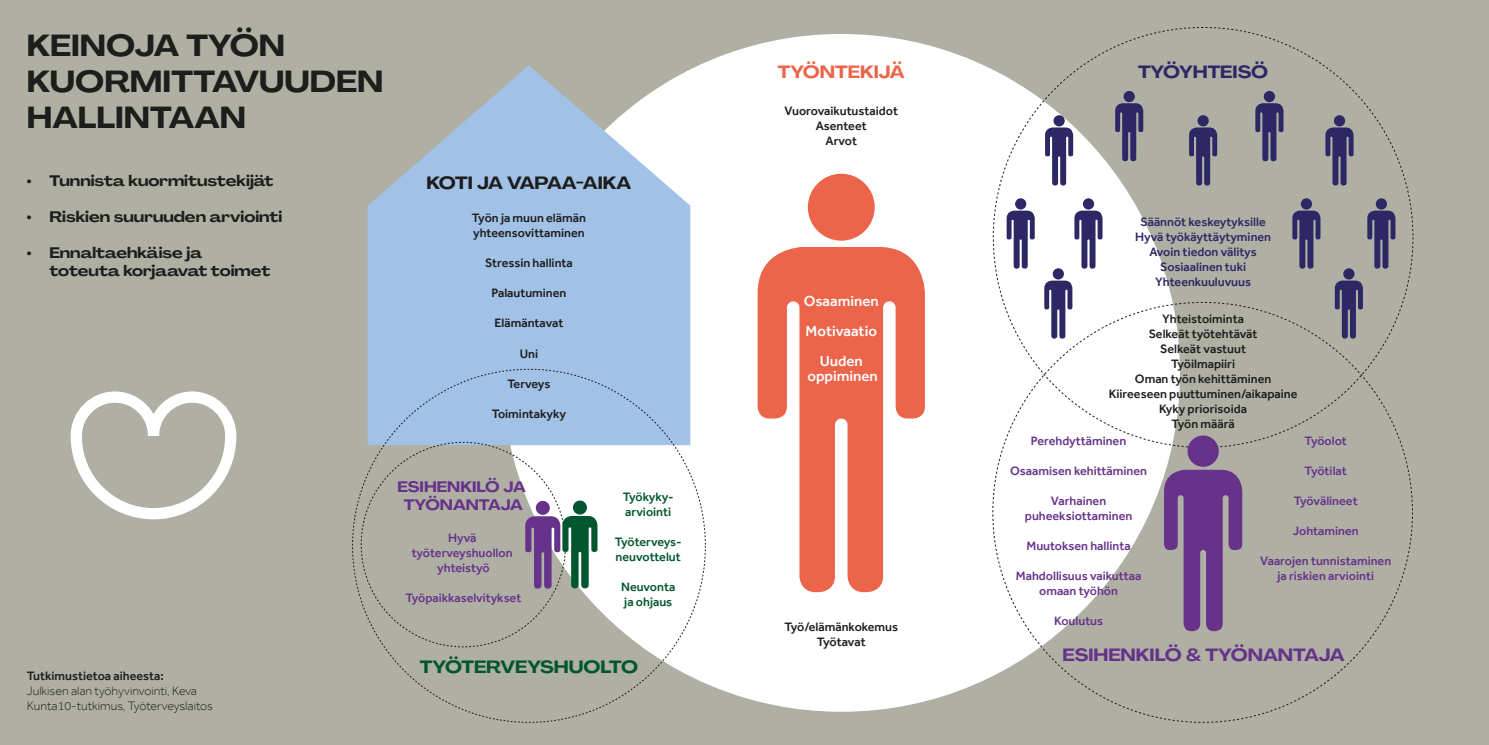
<style>
.page{position:relative;width:1489px;height:745px;background:#fff}
.page>*{position:absolute;margin:0;border:0;box-sizing:border-box;transform-origin:0 0}
.t1{font:700 expanded 30px/36px "PP Agrandir";color:#1d1d1b}
.t2{font:700 expanded 17.5px "PP Agrandir";color:#67328a}
.t3{font:700 expanded 17.5px "PP Agrandir";color:#1d1d1b}
.t4{font:700 expanded 17.5px "PP Agrandir";color:#00562d}
.t5{font:700 expanded 17.5px "PP Agrandir";color:#ec644a}
.t6{font:700 expanded 17.5px "PP Agrandir";color:#2d2765}
.t7{font:700 expanded 15px/18px "PP Agrandir";color:#1d1d1b}
.t8{font:500 15px/30px "Effra";color:#fff;text-align:center}
.t9{font:700 expanded 15px/18px "PP Agrandir";color:#67328a;text-align:center}
.t10{font:500 12.5px/15px "Effra";color:#1d1d1b;text-align:center}
.t11{font:500 12.5px/15px "Effra";color:#67328a;text-align:center}
.t12{font:500 12.5px/15px "Effra";color:#2d2765;text-align:center}
.t13{font:300 12.5px/15px "Effra";color:#1d1d1b}
.t14{font:500 12.5px/15px "Effra";color:#00562d}
</style>
<div class="page">
<div style="left:0;top:0;width:1488px;height:744px;background:#afafa4"></div>
<div style="left:502px;top:34px;width:677px;height:677px;background:#fff;border-radius:50%"></div>
<svg style="left:367px;top:65px;width:323px;height:380px;fill:#a1c1e7"></svg>
<svg style="left:1163px;top:435px;width:79px;height:195px"></svg>
<div style="left:1052px;top:268px;width:11px;height:11px;background:#2d2765;border-radius:50%"></div>
<svg style="left:1044px;top:280px;width:28px;height:58px"></svg>
<div style="left:1053px;top:115px;width:11px;height:11px;background:#2d2765;border-radius:50%"></div>
<svg style="left:1045px;top:127px;width:28px;height:58px"></svg>
<div style="left:1333px;top:115px;width:11px;height:11px;background:#2d2765;border-radius:50%"></div>
<svg style="left:1325px;top:127px;width:28px;height:58px"></svg>
<div style="left:1197px;top:115px;width:11px;height:11px;background:#2d2765;border-radius:50%"></div>
<svg style="left:1189px;top:127px;width:28px;height:58px"></svg>
<div style="left:1082px;top:198px;width:12px;height:11px;background:#2d2765;border-radius:50%"></div>
<svg style="left:1074px;top:210px;width:28px;height:58px"></svg>
<div style="left:1123px;top:91px;width:11px;height:11px;background:#2d2765;border-radius:50%"></div>
<svg style="left:1115px;top:103px;width:28px;height:58px"></svg>
<div style="left:1300px;top:198px;width:11px;height:11px;background:#2d2765;border-radius:50%"></div>
<svg style="left:1292px;top:210px;width:28px;height:58px"></svg>
<div style="left:1263px;top:91px;width:11px;height:11px;background:#2d2765;border-radius:50%"></div>
<svg style="left:1255px;top:103px;width:28px;height:58px"></svg>
<div style="left:1015px;top:198px;width:11px;height:11px;background:#2d2765;border-radius:50%"></div>
<svg style="left:1006px;top:210px;width:28px;height:58px"></svg>
<div style="left:1375px;top:198px;width:11px;height:11px;background:#2d2765;border-radius:50%"></div>
<svg style="left:1367px;top:210px;width:28px;height:58px"></svg>
<div style="left:1343px;top:268px;width:11px;height:11px;background:#2d2765;border-radius:50%"></div>
<svg style="left:1334px;top:280px;width:28px;height:58px"></svg>
<svg style="left:757px;top:174px;width:167px;height:417px;fill:#ec644a"></svg>
<svg style="left:525px;top:500px;width:72px;height:88px"></svg>
<svg style="left:70px;top:391px;width:167px;height:129px"></svg>
<h1 class="t1" style="left:27px;top:28px;width:358px">KEINOJA TYÖN<br>KUORMITTAVUUDEN<br>HALLINTAAN</h1>
<p class="t7" style="left:27px;top:172px;width:248px">• Tunnista kuormitustekijät</p>
<p class="t7" style="left:27px;top:208px;width:257px">• Riskien suuruuden arviointi</p>
<p class="t7" style="left:49px;top:244px;width:222px;text-indent:-22px">• Ennaltaehkäise ja toteuta korjaavat toimet</p>
<h2 class="t3" style="left:426px;top:172px;width:206px">KOTI JA VAPAA-AIKA</h2>
<p class="t10" style="left:472px;top:210px;width:116px;text-align:left">Työn ja muun elämän yhteensovittaminen</p>
<p class="t10" style="left:485px;top:255px;width:89px">Stressin hallinta</p>
<p class="t10" style="left:491px;top:285px;width:77px">Palautuminen</p>
<p class="t10" style="left:494px;top:315px;width:71px">Elämäntavat</p>
<p class="t10" style="left:520px;top:345px;width:20px">Uni</p>
<p class="t10" style="left:507px;top:375px;width:44px">Terveys</p>
<p class="t10" style="left:492px;top:405px;width:75px">Toimintakyky</p>
<p class="t10" style="left:27px;top:667px;width:139px">Tutkimustietoa aiheesta:</p>
<p class="t13" style="left:27px;top:682px;width:188px">Julkisen alan työhyvinvointi, Keva<br>Kunta10-tutkimus, Työterveyslaitos</p>
<p class="t9" style="left:397px;top:477px;width:130px">ESIHENKILÖ JA<br>TYÖNANTAJA</p>
<p class="t11" style="left:412px;top:529px;width:102px">Hyvä työterveyshuollon yhteistyö</p>
<p class="t11" style="left:405px;top:589px;width:117px">Työpaikkaselvitykset</p>
<p class="t14" style="left:622px;top:488px;width:53px">Työkyky&shy;arviointi</p>
<p class="t14" style="left:615px;top:533px;width:68px">Työterveys&shy;neuvottelut</p>
<p class="t14" style="left:621px;top:578px;width:56px">Neuvonta ja ohjaus</p>
<h2 class="t4" style="left:420px;top:656px;width:220px">TYÖTERVEYSHUOLTO</h2>
<h2 class="t5" style="left:777px;top:61px;width:128px">TYÖNTEKIJÄ</h2>
<p class="t10" style="left:784px;top:103px;width:115px">Vuorovaikutustaidot<br>Asenteet<br>Arvot</p>
<p class="t8" style="left:803px;top:285px;width:77px">Osaaminen<br>Motivaatio<br>Uuden</p>
<p class="t8" style="left:807px;top:360px;width:72px">oppiminen</p>
<p class="t10" style="left:784px;top:618px;width:115px">Työ/elämänkokemus<br>Työtavat</p>
<h2 class="t6" style="left:1137px;top:61px;width:132px">TYÖYHTEISÖ</h2>
<p class="t12" style="left:1134px;top:214px;width:138px">Säännöt keskeytyksille<br>Hyvä työkäyttäytyminen<br>Avoin tiedon välitys<br>Sosiaalinen tuki<br>Yhteenkuuluvuus</p>
<p class="t10" style="left:1108px;top:310px;width:190px">Yhteistoiminta<br>Selkeät työtehtävät<br>Selkeät vastuut<br>Työilmapiiri<br>Oman työn kehittäminen<br>Kiireeseen puuttuminen/aikapaine<br>Kyky priorisoida<br>Työn määrä</p>
<p class="t11" style="left:1030px;top:433px;width:97px">Perehdyttäminen</p>
<p class="t11" style="left:1010px;top:463px;width:138px">Osaamisen kehittäminen</p>
<p class="t11" style="left:1024px;top:493px;width:109px">Varhainen puheeksiottaminen</p>
<p class="t11" style="left:1026px;top:538px;width:106px">Muutoksen hallinta</p>
<p class="t11" style="left:1015px;top:568px;width:127px">Mahdollisuus vaikuttaa omaan työhön</p>
<p class="t11" style="left:1054px;top:613px;width:50px">Koulutus</p>
<p class="t11" style="left:1304px;top:433px;width:44px">Työolot</p>
<p class="t11" style="left:1304px;top:463px;width:44px">Työtilat</p>
<p class="t11" style="left:1293px;top:493px;width:65px">Työvälineet</p>
<p class="t11" style="left:1292px;top:523px;width:67px">Johtaminen</p>
<p class="t11" style="left:1260px;top:553px;width:132px">Vaarojen tunnistaminen ja riskien arviointi</p>
<h2 class="t2" style="left:1062px;top:643px;width:284px">ESIHENKILÖ &amp; TYÖNANTAJA</h2>
</div>
